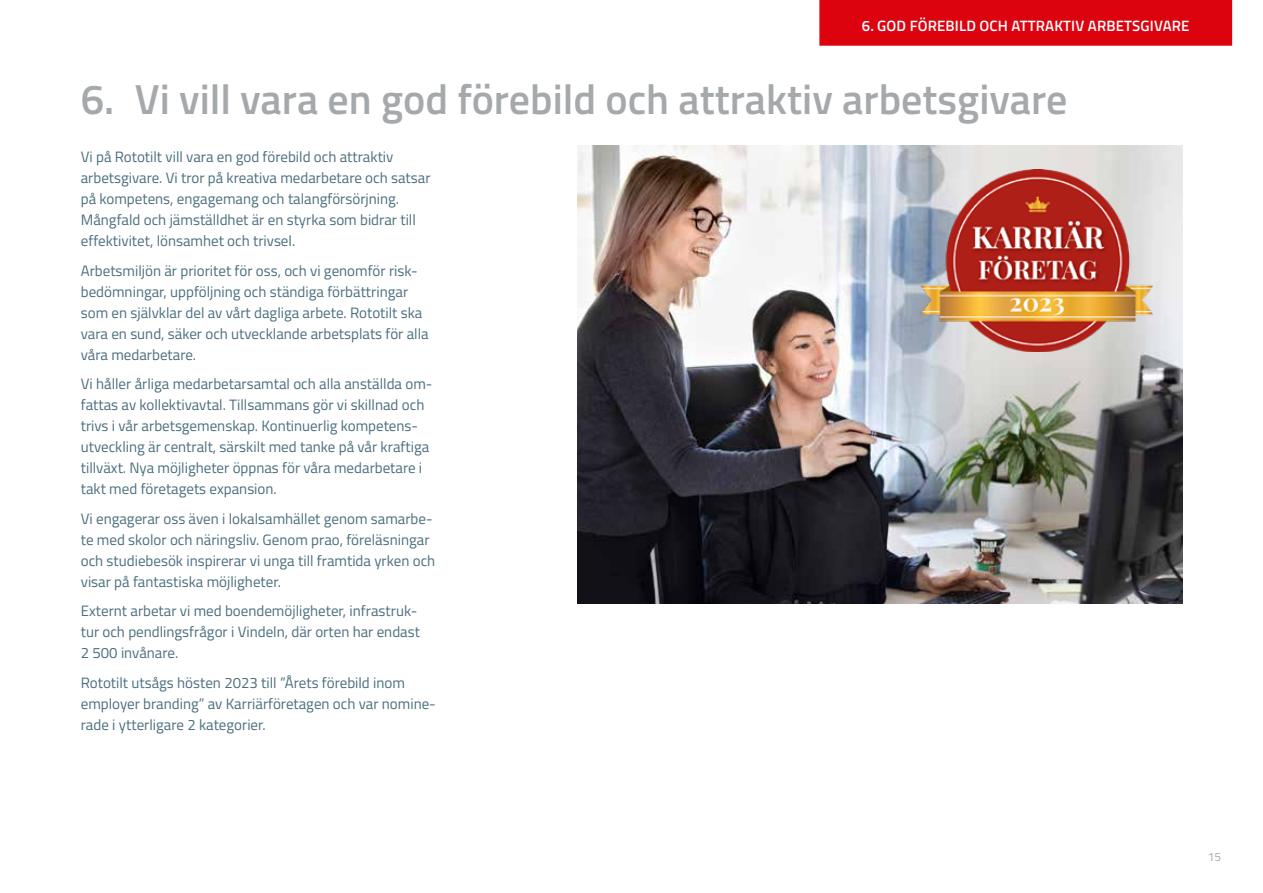
<style>
.page{position:relative;width:1263px;height:893px;background:#fff}
.page>*{position:absolute;margin:0;border:0;box-sizing:border-box;transform-origin:0 0}
.t1{font:600 42px "Titillium Web";color:#a5a9ab}
.t2{font:15px/21px "Titillium Web";color:#4a6e7e}
.t3{font:600 15px "Titillium Web";letter-spacing:.01em;color:#fff}
.t4{font:12px "Titillium Web";color:#a5a9ab}
</style>
<div class="page">
<div style="left:819px;top:0;width:413px;height:46px;background:#dc030e"></div>
<img style="left:578px;top:145px;width:604px;height:459px">
<img style="left:910px;top:169px;width:257px;height:182px">
<p class="t3" style="left:862px;top:14px;width:329px">6. GOD FÖREBILD OCH ATTRAKTIV ARBETSGIVARE</p>
<h1 class="t1" style="left:81px;top:67px;width:988px">6. Vi vill vara en god förebild och attraktiv arbetsgivare</h1>
<p class="t2" style="left:81px;top:146px;width:351px">Vi på Rototilt vill vara en god förebild och attraktiv arbetsgivare. Vi tror på kreativa medarbetare och satsar på kompetens, engagemang och talangförsörjning.<br>Mångfald och jämställdhet är en styrka som bidrar till effektivitet, lönsamhet och trivsel.</p>
<p class="t2" style="left:81px;top:259px;width:349px">Arbetsmiljön är prioritet för oss, och vi genomför risk&shy;bedömningar, uppföljning och ständiga förbättringar som en självklar del av vårt dagliga arbete. Rototilt ska vara en sund, säker och utvecklande arbetsplats för alla våra medarbetare.</p>
<p class="t2" style="left:81px;top:373px;width:353px">Vi håller årliga medarbetarsamtal och alla anställda om&shy;fattas av kollektivavtal. Tillsammans gör vi skillnad och trivs i vår arbetsgemenskap. Kontinuerlig kompetens&shy;utveckling är centralt, särskilt med tanke på vår kraftiga tillväxt. Nya möjligheter öppnas för våra medarbetare i takt med företagets expansion.</p>
<p class="t2" style="left:81px;top:507px;width:356px">Vi engagerar oss även i lokalsamhället genom samarbe&shy;te med skolor och näringsliv. Genom prao, föreläsningar och studiebesök inspirerar vi unga till framtida yrken och visar på fantastiska möjligheter.</p>
<p class="t2" style="left:81px;top:600px;width:341px">Externt arbetar vi med boendemöjligheter, infrastruk&shy;tur och pendlingsfrågor i Vindeln, där orten har endast<br>2 500 invånare.</p>
<p class="t2" style="left:81px;top:671px;width:357px">Rototilt utsågs hösten 2023 till ”Årets förebild inom employer branding” av Karriärföretagen och var nomine&shy;rade i ytterligare 2 kategorier.</p>
<p class="t4" style="left:1208px;top:848px;width:15px">15</p>
</div>
